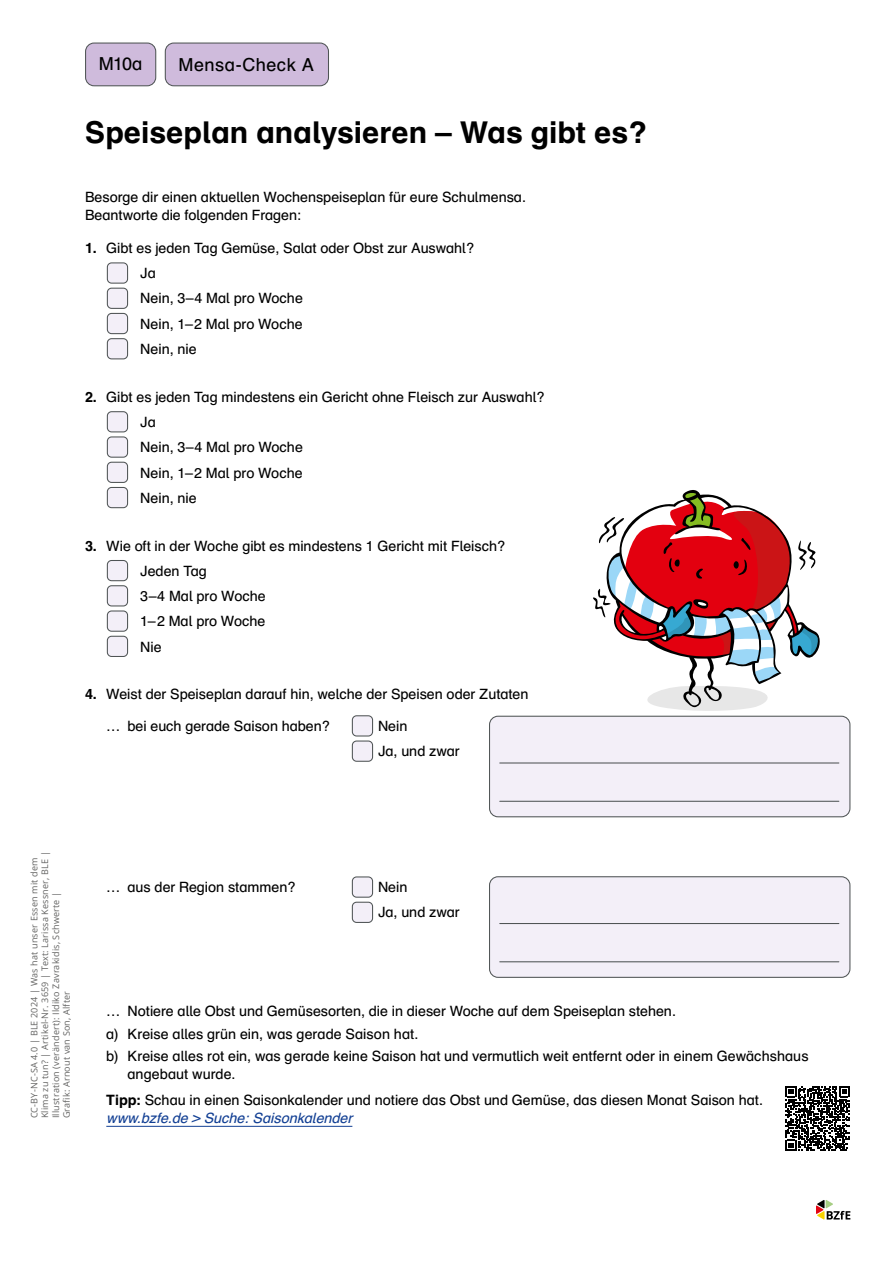
<style>
.page{position:relative;width:893px;height:1263px;background:#fff}
.page>*{position:absolute;margin:0;border:0;box-sizing:border-box;transform-origin:0 0}
.id90869{font:700 30px "Schulbuch Nord OT";color:#000}
.id377{font:18px "Schulbuch Nord OT";letter-spacing:.025em;color:#000}
.id9876{font:14.25px/18px "Schulbuch Nord OT";color:#000}
.id9887{font:9px/10.8px "Open Sans";letter-spacing:.02em;color:#636362}
.s1{font-weight:700}
.s2{font-style:italic;color:#134094}
</style>
<div class="page">
<svg style="left:816px;top:1200px;width:34px;height:20px"></svg>
<svg style="left:593px;top:533px;width:160px;height:178px"></svg>
<svg style="left:604px;top:490px;width:216px;height:217px"></svg>
<svg style="left:785px;top:1086px;width:65px;height:64px"></svg>
<div style="left:490px;top:716px;width:360px;height:101px;background:#f3eff8;border-radius:9px"></div>
<div style="left:489px;top:716px;width:361px;height:101px;border:1px solid #4f5455;border-radius:9px"></div>
<hr style="left:500px;top:762px;width:339px;height:1px;background:#4f5455">
<hr style="left:500px;top:801px;width:339px;height:1px;background:#4f5455">
<div style="left:490px;top:877px;width:360px;height:100px;background:#f3eff8;border-radius:9px"></div>
<div style="left:489px;top:876px;width:361px;height:102px;border:1px solid #4f5455;border-radius:9px"></div>
<hr style="left:500px;top:923px;width:339px;height:1px;background:#4f5455">
<hr style="left:500px;top:961px;width:339px;height:1px;background:#4f5455">
<div style="left:86px;top:43px;width:70px;height:43px;background:#cfbbdc;border-radius:9px"></div>
<div style="left:85px;top:43px;width:71px;height:43px;border:1px solid #4f5455;border-radius:9px"></div>
<div style="left:165px;top:43px;width:163px;height:43px;background:#cfbbdc;border-radius:9px"></div>
<div style="left:165px;top:43px;width:164px;height:43px;border:1px solid #4f5455;border-radius:9px"></div>
<hr style="left:106px;top:1126px;width:246px;height:1px;background:#134094">
<div style="left:107px;top:263px;width:21px;height:20px;background:#f3eff8;border-radius:4px"></div>
<div style="left:107px;top:262px;width:21px;height:22px;border:1px solid #4f5455;border-radius:4px"></div>
<div style="left:107px;top:288px;width:21px;height:20px;background:#f3eff8;border-radius:4px"></div>
<div style="left:107px;top:288px;width:21px;height:21px;border:1px solid #4f5455;border-radius:4px"></div>
<div style="left:107px;top:313px;width:21px;height:21px;background:#f3eff8;border-radius:4px"></div>
<div style="left:107px;top:313px;width:21px;height:21px;border:1px solid #4f5455;border-radius:4px"></div>
<div style="left:107px;top:339px;width:21px;height:20px;background:#f3eff8;border-radius:4px"></div>
<div style="left:107px;top:338px;width:21px;height:21px;border:1px solid #4f5455;border-radius:4px"></div>
<div style="left:107px;top:412px;width:21px;height:20px;background:#f3eff8;border-radius:4px"></div>
<div style="left:107px;top:411px;width:21px;height:21px;border:1px solid #4f5455;border-radius:4px"></div>
<div style="left:107px;top:437px;width:21px;height:20px;background:#f3eff8;border-radius:4px"></div>
<div style="left:107px;top:436px;width:21px;height:22px;border:1px solid #4f5455;border-radius:4px"></div>
<div style="left:107px;top:462px;width:21px;height:20px;background:#f3eff8;border-radius:4px"></div>
<div style="left:107px;top:462px;width:21px;height:21px;border:1px solid #4f5455;border-radius:4px"></div>
<div style="left:107px;top:487px;width:21px;height:21px;background:#f3eff8;border-radius:4px"></div>
<div style="left:107px;top:487px;width:21px;height:21px;border:1px solid #4f5455;border-radius:4px"></div>
<div style="left:107px;top:560px;width:21px;height:21px;background:#f3eff8;border-radius:4px"></div>
<div style="left:107px;top:560px;width:21px;height:21px;border:1px solid #4f5455;border-radius:4px"></div>
<div style="left:107px;top:586px;width:21px;height:20px;background:#f3eff8;border-radius:4px"></div>
<div style="left:107px;top:585px;width:21px;height:21px;border:1px solid #4f5455;border-radius:4px"></div>
<div style="left:107px;top:611px;width:21px;height:20px;background:#f3eff8;border-radius:4px"></div>
<div style="left:107px;top:610px;width:21px;height:22px;border:1px solid #4f5455;border-radius:4px"></div>
<div style="left:107px;top:636px;width:21px;height:20px;background:#f3eff8;border-radius:4px"></div>
<div style="left:107px;top:636px;width:21px;height:21px;border:1px solid #4f5455;border-radius:4px"></div>
<div style="left:352px;top:716px;width:21px;height:20px;background:#f3eff8;border-radius:4px"></div>
<div style="left:352px;top:715px;width:21px;height:21px;border:1px solid #4f5455;border-radius:4px"></div>
<div style="left:352px;top:741px;width:21px;height:20px;background:#f3eff8;border-radius:4px"></div>
<div style="left:352px;top:740px;width:21px;height:22px;border:1px solid #4f5455;border-radius:4px"></div>
<div style="left:352px;top:877px;width:21px;height:20px;background:#f3eff8;border-radius:4px"></div>
<div style="left:352px;top:876px;width:21px;height:22px;border:1px solid #4f5455;border-radius:4px"></div>
<div style="left:352px;top:902px;width:21px;height:20px;background:#f3eff8;border-radius:4px"></div>
<div style="left:352px;top:902px;width:21px;height:21px;border:1px solid #4f5455;border-radius:4px"></div>
<p class="id377" style="left:99px;top:52px;width:45px">M10a</p>
<p class="id377" style="left:179px;top:54px;width:137px">Mensa-Check A</p>
<h1 class="id90869" style="left:85px;top:114px;width:565px">Speiseplan analysieren – Was gibt es?</h1>
<p class="id9876" style="left:85px;top:188px;width:442px">Besorge dir einen aktuellen Wochenspeiseplan für eure Schulmensa.<br>Beantworte die folgenden Fragen:</p>
<p class="id9876" style="left:85px;top:239px;width:391px"><span class="s1">1.</span> Gibt es jeden Tag Gemüse, Salat oder Obst zur Auswahl?</p>
<p class="id9876" style="left:140px;top:264px;width:17px">Ja</p>
<p class="id9876" style="left:140px;top:290px;width:164px">Nein, 3–4 Mal pro Woche</p>
<p class="id9876" style="left:140px;top:315px;width:164px">Nein, 1–2 Mal pro Woche</p>
<p class="id9876" style="left:140px;top:340px;width:58px">Nein, nie</p>
<p class="id9876" style="left:85px;top:388px;width:462px"><span class="s1">2.</span> Gibt es jeden Tag mindestens ein Gericht ohne Fleisch zur Auswahl?</p>
<p class="id9876" style="left:140px;top:413px;width:17px">Ja</p>
<p class="id9876" style="left:140px;top:438px;width:164px">Nein, 3–4 Mal pro Woche</p>
<p class="id9876" style="left:140px;top:464px;width:164px">Nein, 1–2 Mal pro Woche</p>
<p class="id9876" style="left:140px;top:489px;width:58px">Nein, nie</p>
<p class="id9876" style="left:85px;top:537px;width:422px"><span class="s1">3.</span> Wie oft in der Woche gibt es mindestens 1 Gericht mit Fleisch?</p>
<p class="id9876" style="left:140px;top:562px;width:68px">Jeden Tag</p>
<p class="id9876" style="left:140px;top:587px;width:127px">3–4 Mal pro Woche</p>
<p class="id9876" style="left:140px;top:613px;width:127px">1–2 Mal pro Woche</p>
<p class="id9876" style="left:140px;top:638px;width:23px">Nie</p>
<p class="id9876" style="left:85px;top:686px;width:445px"><span class="s1">4.</span> Weist der Speiseplan darauf hin, welche der Speisen oder Zutaten</p>
<p class="id9876" style="left:106px;top:717px;width:226px">… bei euch gerade Saison haben?</p>
<p class="id9876" style="left:357px;top:717px;width:52px">• Nein</p>
<p class="id9876" style="left:357px;top:742px;width:104px">• Ja, und zwar</p>
<p class="id9887" style="left:29px;top:1118px;width:268px;rotate:-90deg">CC-BY-NC-SA 4.0 | BLE 2024 | Was hat unser Essen mit dem Klima zu tun? | Artikel-Nr. 3659 | Text: Larissa Kessner, BLE | Illustration (verändert): Ildiko Zavrakidis, Schwerte |<br>Grafik: Arnout van Son, Alfter</p>
<p class="id9876" style="left:106px;top:878px;width:191px">… aus der Region stammen?</p>
<p class="id9876" style="left:357px;top:878px;width:52px">• Nein</p>
<p class="id9876" style="left:357px;top:904px;width:104px">• Ja, und zwar</p>
<p class="id9876" style="left:106px;top:1002px;width:571px">… Notiere alle Obst und Gemüsesorten, die in dieser Woche auf dem Speiseplan stehen.</p>
<p class="id9876" style="left:106px;top:1025px;width:314px">a) Kreise alles grün ein, was gerade Saison hat.</p>
<p class="id9876" style="left:128px;top:1047px;width:682px;text-indent:-21px">b) Kreise alles rot ein, was gerade keine Saison hat und vermutlich weit entfernt oder in einem Gewächshaus angebaut wurde.</p>
<p class="id9876" style="left:106px;top:1091px;width:658px"><span class="s1">Tipp:</span> Schau in einen Saisonkalender und notiere das Obst und Gemüse, das diesen Monat Saison hat. <span class="s2">www.bzfe.de&gt; Suche:Saisonkalender</span></p>
</div>
